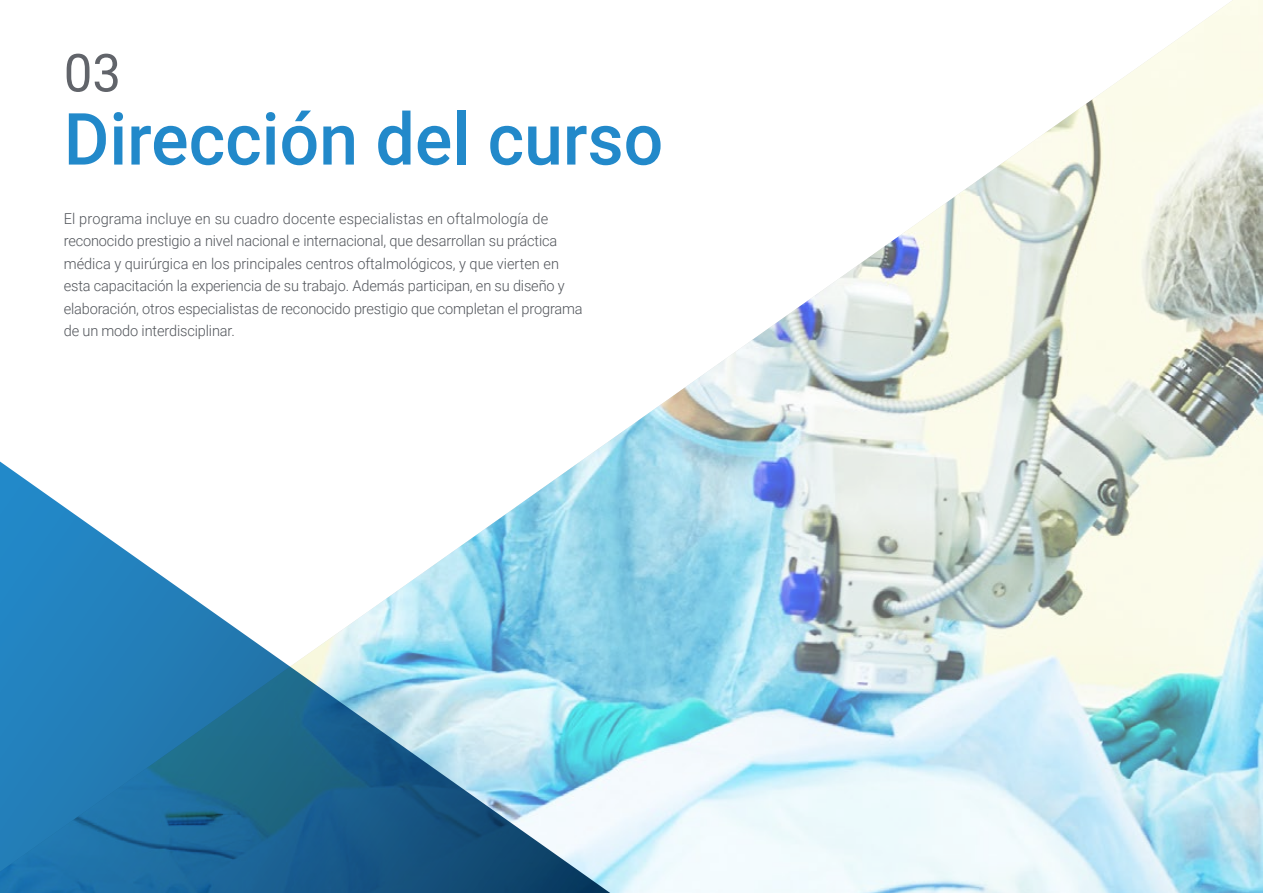
<style>
.page{position:relative;width:1263px;height:893px;background:#fff}
.page>*{position:absolute;margin:0;border:0;box-sizing:border-box;transform-origin:0 0}
.t1{font:500 72px "Roboto";color:#2289ca}
.t2{font:52.5px "Roboto";color:#61646a}
.t3{font:300 15px/22.5px "Roboto";letter-spacing:-.01em;color:#52555b}
</style>
<div class="page">
<img style="left:602px;top:0;width:661px;height:893px">
<svg style="left:0;top:446px;width:640px;height:447px"></svg>
<h2 class="t2" style="left:64px;top:36px;width:59px">03</h2>
<h1 class="t1" style="left:64px;top:89px;width:601px">Dirección del curso</h1>
<p class="t3" style="left:64px;top:207px;width:520px">El programa incluye en su cuadro docente especialistas en oftalmología de reconocido prestigio a nivel nacional e internacional, que desarrollan su práctica médica y quirúrgica en los principales centros oftalmológicos, y que vierten en esta capacitación la experiencia de su trabajo. Además participan, en su diseño y elaboración, otros especialistas de reconocido prestigio que completan el programa de un modo interdisciplinar.</p>
</div>
